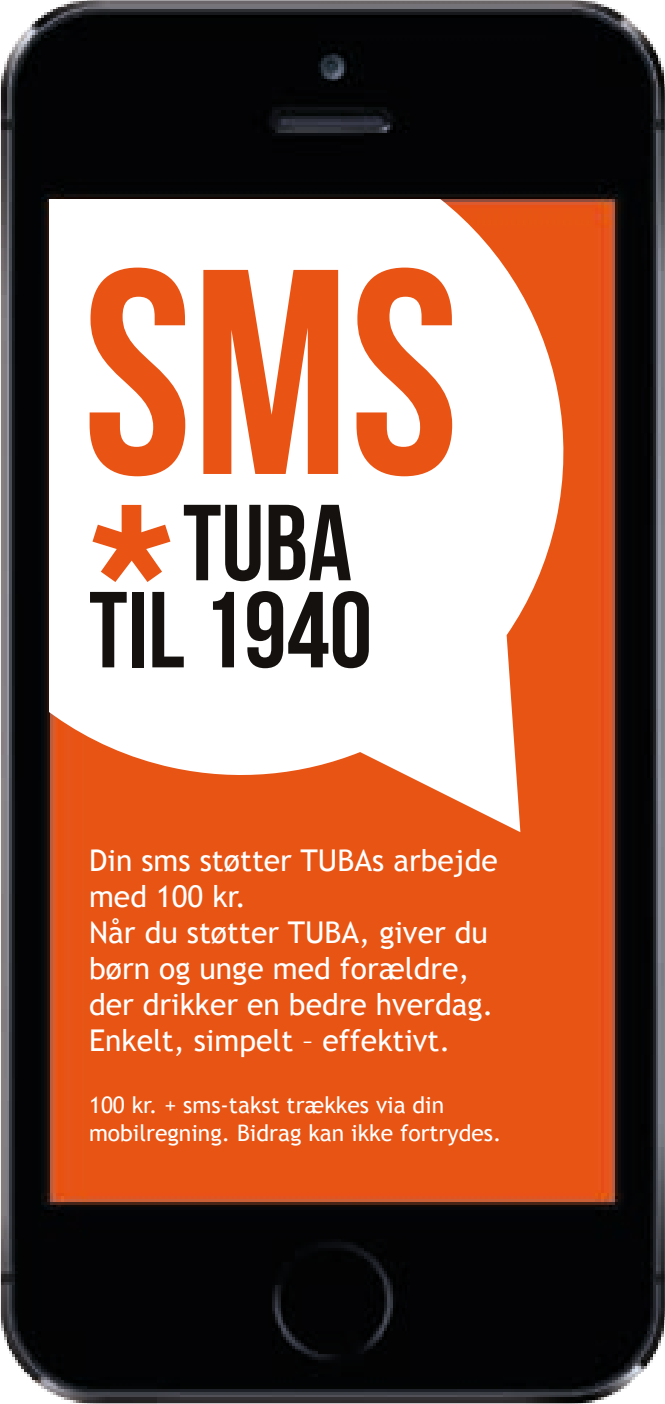
<style>
.page{position:relative;width:665px;height:1404px;background:#fff}
.page>*{position:absolute;margin:0;border:0;box-sizing:border-box;transform-origin:0 0}
.t1{font:107.6px/87.2px "Bebas Neue";color:#14110e;text-align:right}
.t2{font:30px/36px "Trebuchet MS";color:#fff}
.t3{font:22.8px/28.4px "Trebuchet MS";color:#fff}
</style>
<div class="page">
<img style="left:0;top:0;width:664px;height:1404px">
<svg style="left:49px;top:200px;width:544px;height:632px"></svg>
<svg style="left:90px;top:268px;width:362px;height:208px;fill:#e95415"></svg>
<svg style="left:92px;top:505px;width:78px;height:77px"></svg>
<h1 class="t1" style="left:89px;top:498px;width:284px">TUBA til 1940</h1>
<p class="t2" style="left:89px;top:842px;width:410px">Din sms støtter TUBAs arbejde med 100 kr.<br>Når du støtter TUBA, giver du børn og unge med forældre, der drikker en bedre hverdag.<br>Enkelt, simpelt – effektivt.</p>
<p class="t3" style="left:89px;top:1091px;width:414px">100 kr. + sms-takst trækkes via din mobilregning. Bidrag kan ikke fortrydes.</p>
</div>
